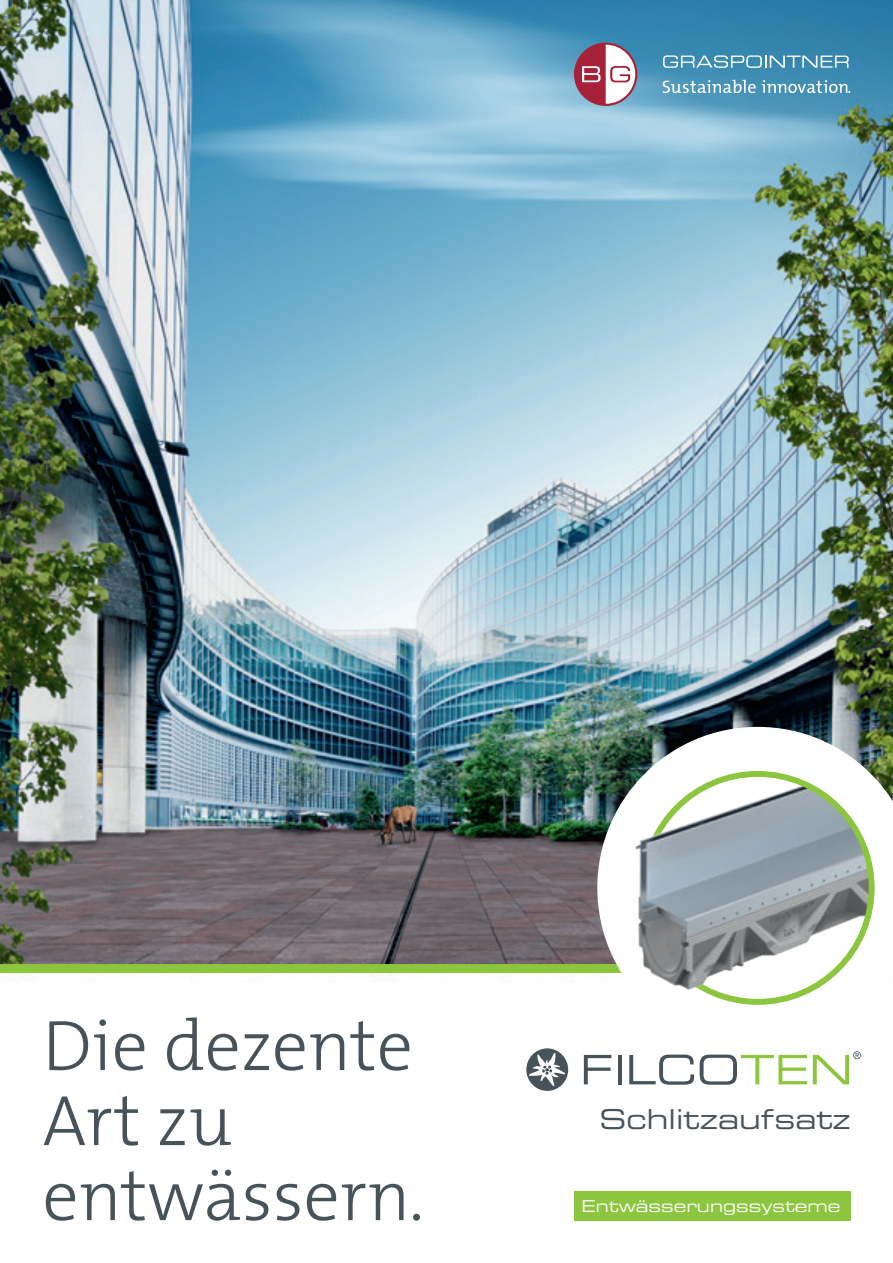
<style>
.page{position:relative;width:893px;height:1263px;background:#fff}
.page>*{position:absolute;margin:0;border:0;box-sizing:border-box;transform-origin:0 0}
.t1{font:300 72px/75px "The Mix E2 s";color:#475359}
.t2{font:27.45px "Eurostile Extended Two";color:#475359}
.t3{font:16.5px "Eurostile Extended Two";color:#fff}
</style>
<div class="page">
<img style="left:0;top:0;width:893px;height:978px">
<div style="left:0;top:964px;width:893px;height:9px;background:#8bc63e"></div>
<svg style="left:526px;top:1048px;width:42px;height:43px"></svg>
<svg style="left:584px;top:1055px;width:27px;height:29px"></svg>
<hr style="left:618px;top:1055px;width:3px;height:29px;background:#475359">
<svg style="left:629px;top:1054px;width:65px;height:31px"></svg>
<svg style="left:700px;top:1054px;width:107px;height:31px"></svg>
<svg style="left:529px;top:1053px;width:36px;height:33px"></svg>
<svg style="left:813px;top:1051px;width:48px;height:33px"></svg>
<img style="left:597px;top:727px;width:296px;height:278px">
<img style="left:644px;top:774px;width:228px;height:223px">
<img style="left:630px;top:776px;width:131px;height:221px">
<div style="left:574px;top:1191px;width:276px;height:29px;background:#8bc63e"></div>
<svg style="left:663px;top:55px;width:186px;height:13px;background:#72abc7"></svg>
<svg style="left:574px;top:43px;width:63px;height:63px"></svg>
<svg style="left:663px;top:80px;width:93px;height:13px"></svg>
<svg style="left:762px;top:80px;width:88px;height:13px"></svg>
<p class="t1" style="left:43px;top:1009px;width:383px">Die dezente<br>Art zu entwässern.</p>
<p class="t2" style="left:599px;top:1101px;width:253px">Schlitzaufsatz</p>
<p class="t3" style="left:582px;top:1194px;width:260px">Entwässerungssysteme</p>
</div>
